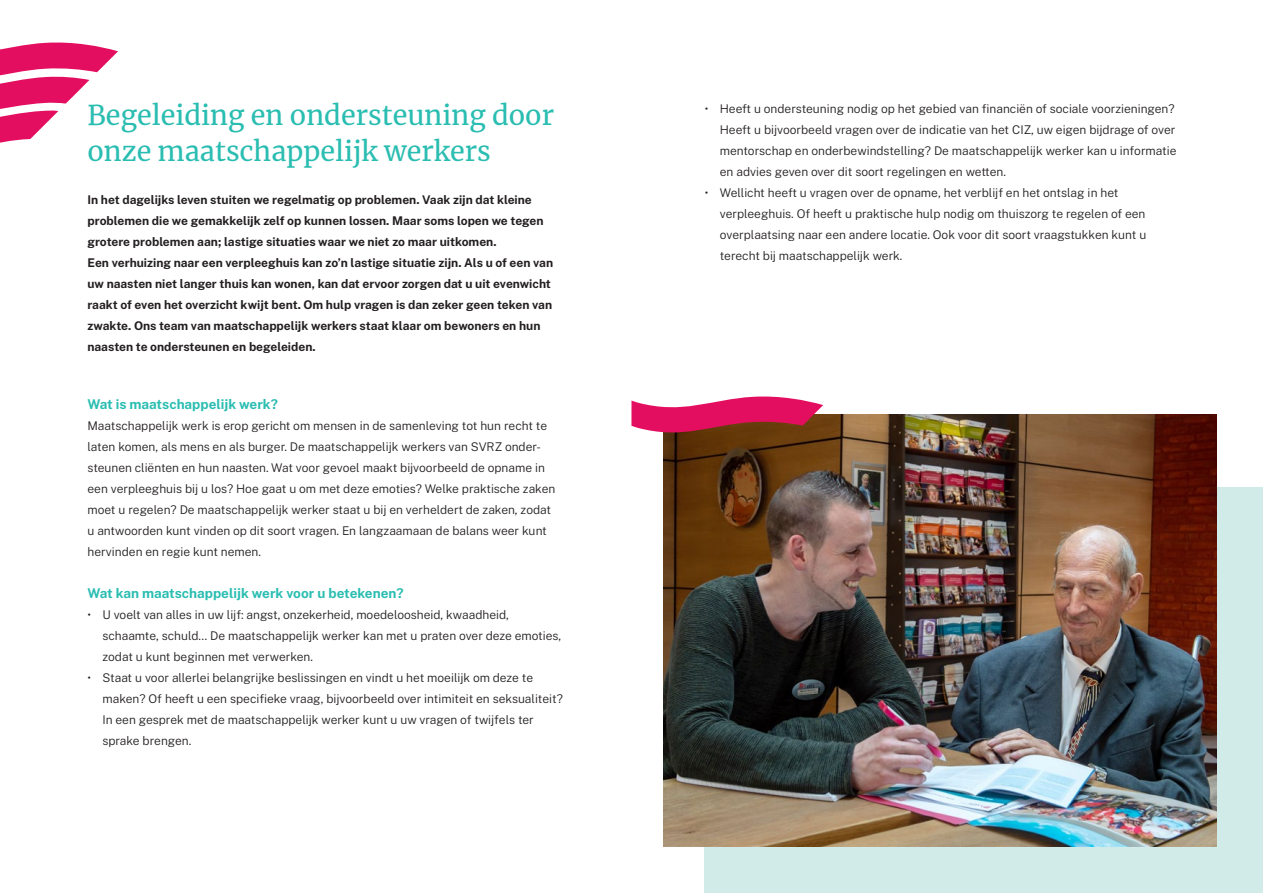
<style>
.page{position:relative;width:1263px;height:893px;background:#fff}
.page>*{position:absolute;margin:0;border:0;box-sizing:border-box;transform-origin:0 0}
.t1{font:27px/36px "Merriweather";color:#2abdb1}
.t2{font:700 13.5px "Public Sans";color:#2abdb1}
.t3{font:300 12px/21px "Public Sans";color:#231f20}
.t4{font:700 12px/21px "Public Sans";color:#231f20}
</style>
<div class="page">
<div style="left:705px;top:488px;width:558px;height:405px;background:#d0ebe8"></div>
<img style="left:663px;top:414px;width:553px;height:432px">
<svg style="left:0;top:42px;width:118px;height:101px"></svg>
<svg style="left:631px;top:396px;width:192px;height:44px"></svg>
<p class="t1" style="left:87px;top:96px;width:468px">Begeleiding en ondersteuning door onze maatschappelijk werkers</p>
<p class="t4" style="left:87px;top:188px;width:446px">In het dagelijks leven stuiten we regelmatig op problemen. Vaak zijn dat kleine</p>
<p class="t4" style="left:87px;top:209px;width:458px">problemen die we gemakkelijk zelf op kunnen lossen. Maar soms lopen we tegen grotere problemen aan; lastige situaties waar we niet zo maar uitkomen.</p>
<p class="t4" style="left:87px;top:251px;width:467px">Een verhuizing naar een verpleeghuis kan zo’n lastige situatie zijn. Als u of een van uw naasten niet langer thuis kan wonen, kan dat ervoor zorgen dat u uit evenwicht raakt of even het overzicht kwijt bent. Om hulp vragen is dan zeker geen teken van zwakte. Ons team van maatschappelijk werkers staat klaar om bewoners en hun naasten te ondersteunen en begeleiden.</p>
<p class="t2" style="left:87px;top:395px;width:192px">Wat is maatschappelijk werk?</p>
<p class="t3" style="left:87px;top:415px;width:469px">Maatschappelijk werk is erop gericht om mensen in de samenleving tot hun recht te laten komen, als mens en als burger. De maatschappelijk werkers van SVRZ onder&shy;steunen cliënten en hun naasten. Wat voor gevoel maakt bijvoorbeeld de opname in een verpleeghuis bij u los? Hoe gaat u om met deze emoties? Welke praktische zaken moet u regelen? De maatschappelijk werker staat u bij en verheldert de zaken, zodat u antwoorden kunt vinden op dit soort vragen. En langzaamaan de balans weer kunt hervinden en regie kunt nemen.</p>
<p class="t2" style="left:87px;top:584px;width:318px">Wat kan maatschappelijk werk voor u betekenen?</p>
<p class="t3" style="left:87px;top:604px;width:423px">• U voelt van alles in uw lijf: angst, onzekerheid, moedeloosheid, kwaadheid,</p>
<p class="t3" style="left:102px;top:625px;width:460px">schaamte, schuld… De maatschappelijk werker kan met u praten over deze emoties, zodat u kunt beginnen met verwerken.</p>
<p class="t3" style="left:102px;top:667px;width:462px;text-indent:-15px">• Staat u voor allerlei belangrijke beslissingen en vindt u het moeilijk om deze te maken? Of heeft u een specifieke vraag, bijvoorbeeld over intimiteit en seksualiteit?<br>In een gesprek met de maatschappelijk werker kunt u uw vragen of twijfels ter sprake brengen.</p>
<p class="t3" style="left:720px;top:98px;width:458px;text-indent:-15px">• Heeft u ondersteuning nodig op het gebied van financiën of sociale voorzieningen?<br>Heeft u bijvoorbeeld vragen over de indicatie van het CIZ, uw eigen bijdrage of over mentorschap en onderbewindstelling? De maatschappelijk werker kan u informatie en advies geven over dit soort regelingen en wetten.</p>
<p class="t3" style="left:720px;top:182px;width:428px;text-indent:-15px">• Wellicht heeft u vragen over de opname, het verblijf en het ontslag in het verpleeghuis. Of heeft u praktische hulp nodig om thuiszorg te regelen of een overplaatsing naar een andere locatie. Ook voor dit soort vraagstukken kunt u terecht bij maatschappelijk werk.</p>
</div>
